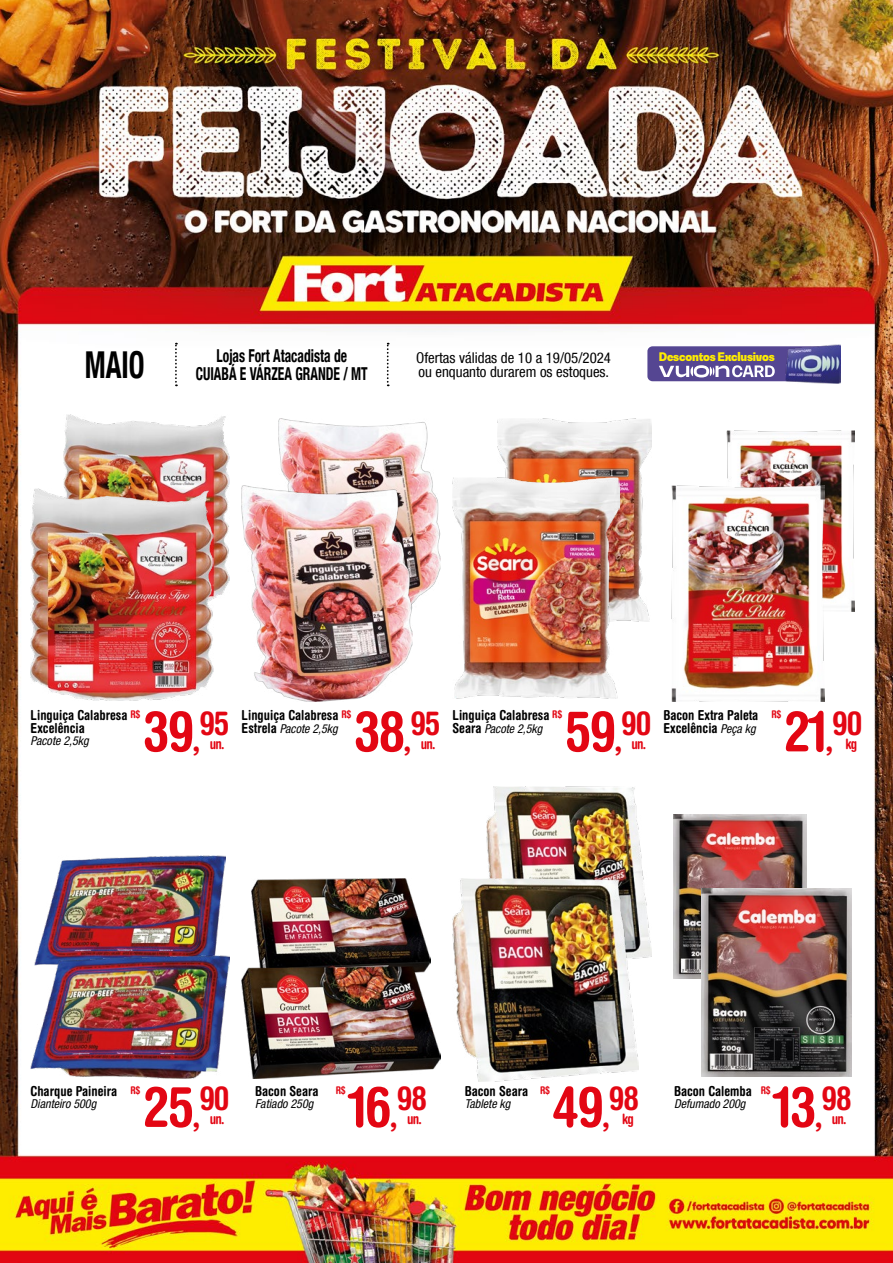
<style>
.page{position:relative;width:893px;height:1263px;background:#fff}
.page>*{position:absolute;margin:0;border:0;box-sizing:border-box;transform-origin:0 0}
.t1{font:700 condensed 55.95px "Helvetica Rounded LT Std";letter-spacing:-.03em;color:#e30613}
.t2{font:700 condensed 37.05px "Helvetica Neue LT Com";color:#000;scale:.76 1}
.t3{font:700 condensed 33px "Helvetica Rounded LT Std";letter-spacing:-.03em;color:#e30613}
.t4{font:700 condensed 17.85px/17.9px "Helvetica Neue LT Com";color:#000;text-align:center;scale:.76 1}
.t5{font:condensed 14.85px/14.5px "Helvetica Neue LT Com";color:#000}
.t6{font:700 condensed 14.25px "Helvetica Rounded LT Std";letter-spacing:-.06em;color:#e30613}
.t7{font:700 condensed 13.8px/12.3px "Helvetica Rounded LT Std";color:#000}
.t8{font:italic condensed 12.3px "Helvetica Neue LT Com";color:#000}
.t9{font:900 11.7px "Bw Gradual DEMO";letter-spacing:-.02em;color:#ffed00;scale:.93 1}
.t10{font:700 condensed 10.65px "Helvetica Rounded LT Std";color:#e30613}
.s1{font-size:33px}
.s2{font-family:"Helvetica Rounded LT Std";font-weight:700;font-style:normal;font-size:13.8px}
.s3{font-family:"Helvetica Neue LT Com";font-weight:400;font-style:italic;font-size:12.3px}
</style>
<div class="page">
<img style="left:0;top:0;width:893px;height:1263px">
<svg style="left:175px;top:343px;width:2px;height:43px"></svg>
<svg style="left:387px;top:343px;width:2px;height:43px"></svg>
<svg style="left:647px;top:346px;width:138px;height:35px;background:#6e61a2"></svg>
<img style="left:785px;top:345px;width:55px;height:39px">
<img style="left:64px;top:415px;width:166px;height:192px">
<img style="left:31px;top:488px;width:183px;height:212px">
<img style="left:279px;top:418px;width:162px;height:205px">
<img style="left:242px;top:486px;width:170px;height:216px">
<img style="left:498px;top:418px;width:153px;height:204px">
<img style="left:452px;top:477px;width:167px;height:222px">
<img style="left:727px;top:431px;width:127px;height:180px">
<img style="left:671px;top:485px;width:153px;height:217px">
<img style="left:252px;top:879px;width:179px;height:87px">
<img style="left:242px;top:966px;width:199px;height:113px">
<img style="left:486px;top:787px;width:165px;height:180px">
<img style="left:452px;top:879px;width:186px;height:202px">
<img style="left:34px;top:855px;width:192px;height:100px">
<img style="left:31px;top:955px;width:199px;height:123px">
<img style="left:674px;top:814px;width:132px;height:165px">
<img style="left:701px;top:889px;width:151px;height:187px">
<h2 class="t2" style="left:85px;top:342px;width:80px">MAIO</h2>
<p class="t4" style="left:196px;top:347px;width:228px">Lojas Fort Atacadista de<br>CUIABÁ E VÁRZEA GRANDE / MT</p>
<p class="t5" style="left:416px;top:350px;width:196px">Ofertas válidas de 10 a 19/05/2024 ou enquanto durarem os estoques.</p>
<p class="t9" style="left:659px;top:348px;width:126px">Descontos Exclusivos</p>
<p class="t10" style="left:130px;top:708px;width:12px">R$</p>
<h1 class="t1" style="left:143px;top:697px;width:59px">39<span class="s1">,</span></h1>
<h3 class="t3" style="left:199px;top:703px;width:32px">95</h3>
<p class="t7" style="left:31px;top:709px;width:98px">Linguiça Calabresa<br>Excelência</p>
<p class="t8" style="left:31px;top:733px;width:60px">Pacote 2,5kg</p>
<p class="t6" style="left:210px;top:735px;width:16px">un.</p>
<p class="t10" style="left:341px;top:708px;width:12px">R$</p>
<h1 class="t1" style="left:354px;top:697px;width:59px">38<span class="s1">,</span></h1>
<h3 class="t3" style="left:410px;top:703px;width:32px">95</h3>
<p class="t7" style="left:242px;top:709px;width:98px">Linguiça Calabresa</p>
<p class="t8" style="left:242px;top:721px;width:98px"><span class="s2">Estrela</span> Pacote 2,5kg</p>
<p class="t6" style="left:421px;top:735px;width:16px">un.</p>
<p class="t10" style="left:552px;top:708px;width:12px">R$</p>
<h1 class="t1" style="left:565px;top:697px;width:59px">59<span class="s1">,</span></h1>
<h3 class="t3" style="left:621px;top:703px;width:32px">90</h3>
<p class="t7" style="left:452px;top:709px;width:98px">Linguiça Calabresa</p>
<p class="t8" style="left:452px;top:721px;width:91px"><span class="s2">Seara</span> Pacote 2,5kg</p>
<p class="t6" style="left:632px;top:735px;width:16px">un.</p>
<p class="t7" style="left:663px;top:709px;width:96px">Bacon Extra Paleta<br>Excelência <span class="s3">Peça kg</span></p>
<p class="t10" style="left:771px;top:708px;width:12px">R$</p>
<h1 class="t1" style="left:784px;top:697px;width:51px">21<span class="s1">,</span></h1>
<h3 class="t3" style="left:832px;top:703px;width:32px">90</h3>
<p class="t6" style="left:845px;top:735px;width:13px">kg</p>
<p class="t7" style="left:31px;top:1085px;width:88px">Charque Paineira</p>
<p class="t8" style="left:31px;top:1096px;width:67px">Dianteiro 500g</p>
<p class="t10" style="left:130px;top:1083px;width:12px">R$</p>
<h1 class="t1" style="left:143px;top:1073px;width:59px">25<span class="s1">,</span></h1>
<h3 class="t3" style="left:199px;top:1078px;width:32px">90</h3>
<p class="t6" style="left:210px;top:1110px;width:16px">un.</p>
<p class="t7" style="left:255px;top:1085px;width:65px">Bacon Seara</p>
<p class="t8" style="left:255px;top:1096px;width:60px">Fatiado 250g</p>
<p class="t10" style="left:336px;top:1083px;width:12px">R$</p>
<h1 class="t1" style="left:348px;top:1073px;width:51px">16<span class="s1">,</span></h1>
<h3 class="t3" style="left:397px;top:1078px;width:32px">98</h3>
<p class="t6" style="left:407px;top:1110px;width:16px">un.</p>
<p class="t7" style="left:465px;top:1085px;width:65px">Bacon Seara</p>
<p class="t8" style="left:465px;top:1096px;width:47px">Tablete kg</p>
<p class="t10" style="left:540px;top:1083px;width:12px">R$</p>
<h1 class="t1" style="left:553px;top:1073px;width:59px">49<span class="s1">,</span></h1>
<h3 class="t3" style="left:609px;top:1078px;width:32px">98</h3>
<p class="t6" style="left:622px;top:1110px;width:13px">kg</p>
<p class="t7" style="left:674px;top:1085px;width:79px">Bacon Calemba</p>
<p class="t8" style="left:674px;top:1096px;width:73px">Defumado 200g</p>
<p class="t10" style="left:761px;top:1083px;width:12px">R$</p>
<h1 class="t1" style="left:773px;top:1073px;width:51px">13<span class="s1">,</span></h1>
<h3 class="t3" style="left:822px;top:1078px;width:32px">98</h3>
<p class="t6" style="left:832px;top:1110px;width:16px">un.</p>
</div>
